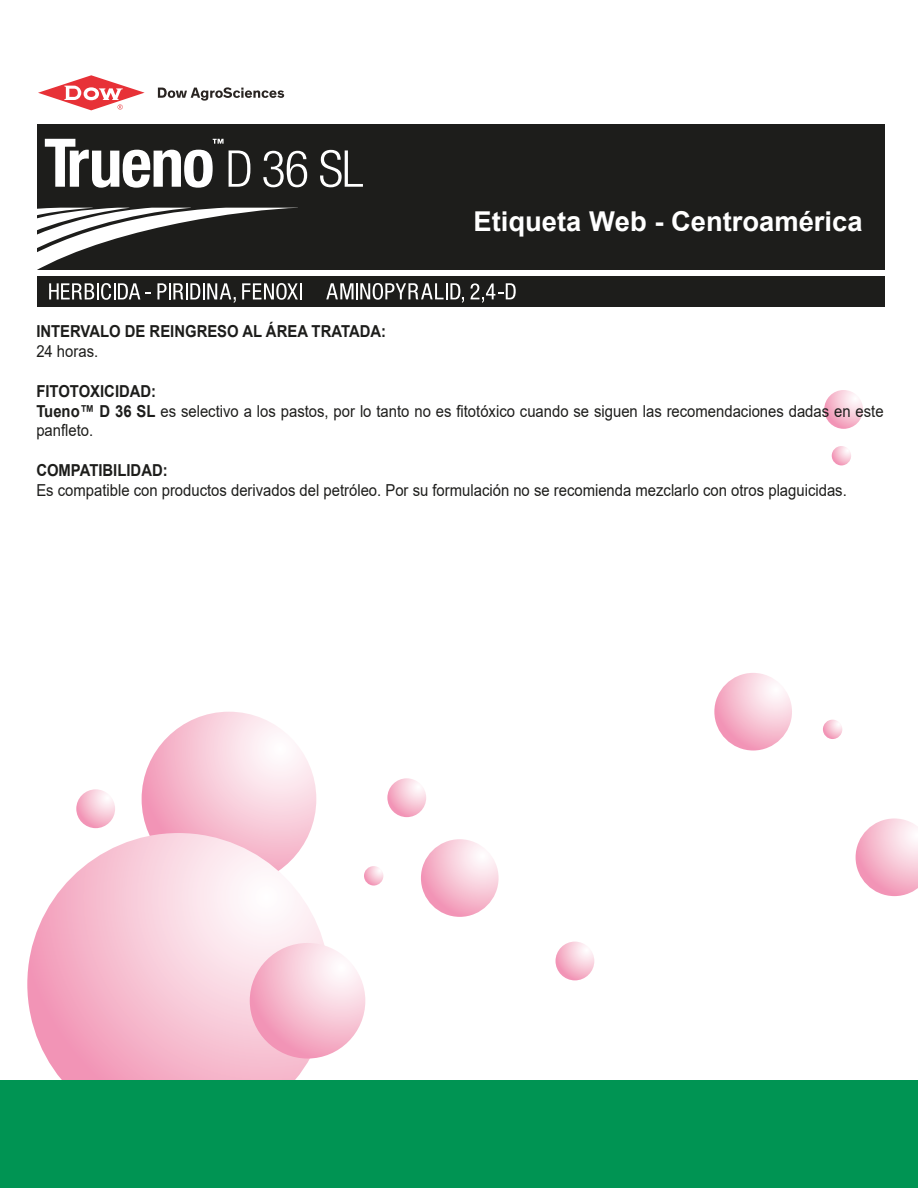
<style>
.page{position:relative;width:918px;height:1188px;background:#fff}
.page>*{position:absolute;margin:0;border:0;box-sizing:border-box;transform-origin:0 0}
.t1{font:700 27.3px "Arial";color:#fff}
.t2{font:16.5px/19.8px "Arial";color:#1d1d1b;scale:.9 1}
.t3{font:700 16.5px "Arial";color:#1d1d1b;scale:.9 1}
.s1{font-weight:700}
</style>
<div class="page">
<svg style="left:142px;top:712px;width:174px;height:174px;background:#f8cbda"></svg>
<svg style="left:27px;top:833px;width:303px;height:302px;background:#f6c6d6"></svg>
<svg style="left:250px;top:943px;width:115px;height:116px;background:#f7c3d4"></svg>
<svg style="left:421px;top:839px;width:78px;height:78px;background:#f7c4d5"></svg>
<svg style="left:714px;top:673px;width:78px;height:78px;background:#f7c4d5"></svg>
<svg style="left:856px;top:818px;width:62px;height:78px"></svg>
<svg style="left:387px;top:778px;width:39px;height:39px"></svg>
<svg style="left:556px;top:942px;width:38px;height:38px"></svg>
<svg style="left:76px;top:789px;width:39px;height:39px"></svg>
<svg style="left:824px;top:390px;width:39px;height:39px"></svg>
<svg style="left:832px;top:446px;width:19px;height:19px"></svg>
<svg style="left:823px;top:720px;width:19px;height:19px"></svg>
<svg style="left:364px;top:866px;width:19px;height:20px"></svg>
<div style="left:0;top:1081px;width:918px;height:107px;background:#009453"></div>
<div style="left:37px;top:124px;width:847px;height:183px;background:#1d1d1b"></div>
<div style="left:36px;top:270px;width:852px;height:5px;background:#fff"></div>
<svg style="left:158px;top:87px;width:126px;height:14px"></svg>
<svg style="left:38px;top:75px;width:107px;height:35px"></svg>
<svg style="left:37px;top:208px;width:265px;height:95px"></svg>
<svg style="left:326px;top:283px;width:138px;height:20px"></svg>
<svg style="left:471px;top:283px;width:45px;height:20px"></svg>
<svg style="left:45px;top:139px;width:205px;height:49px"></svg>
<svg style="left:263px;top:151px;width:44px;height:36px"></svg>
<svg style="left:320px;top:150px;width:43px;height:37px"></svg>
<h1 class="t1" style="left:474px;top:202px;width:391px">Etiqueta Web - Centroamérica</h1>
<p class="t3" style="left:36px;top:320px;width:390px">INTERVALO DE REINGRESO AL ÁREA TRATADA:</p>
<p class="t2" style="left:36px;top:341px;width:70px">24 horas.</p>
<p class="t2" style="left:36px;top:381px;width:943px"><span class="s1">FITOTOXICIDAD:<br>Tueno™ D 36 SL</span> es selectivo a los pastos, por lo tanto no es fitotóxico cuando se siguen las recomendaciones dadas en este panfleto.</p>
<p class="t3" style="left:36px;top:459px;width:148px">COMPATIBILIDAD:</p>
<p class="t2" style="left:36px;top:480px;width:902px">Es compatible con productos derivados del petróleo. Por su formulación no se recomienda mezclarlo con otros plaguicidas.</p>
</div>
